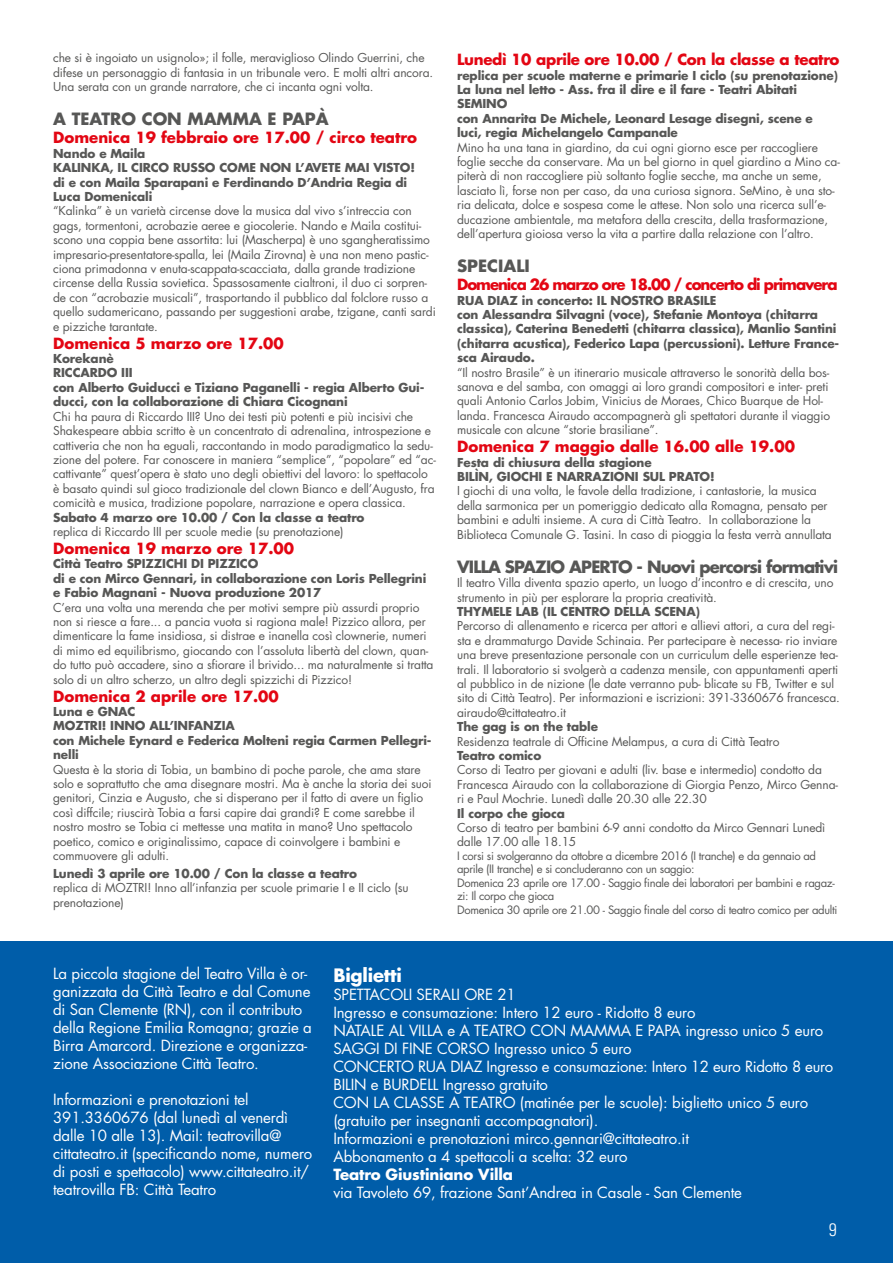
<style>
.page{position:relative;width:893px;height:1263px;background:#fff}
.page>*{position:absolute;margin:0;border:0;box-sizing:border-box;transform-origin:0 0}
.t1{font:700 18px "Futura";letter-spacing:-.01em;color:#fff}
.t2{font:300 condensed 18px "Univers";color:#fff}
.t3{font:700 16.5px "Futura";letter-spacing:-.05em;color:#575756}
.t4{font:700 16.5px "Futura";color:#575756}
.t5{font:15px/18px "Futura";letter-spacing:-.01em;color:#fff}
.t6{font:700 15px "Futura";color:#e30613}
.t7{font:700 15px "Futura";letter-spacing:-.07em;color:#e30613}
.t8{font:700 15px "Futura";letter-spacing:-.02em;color:#e30613}
.t9{font:700 15px "Futura";letter-spacing:-.01em;color:#fff}
.t10{font:12px/14.4px "Futura";letter-spacing:-.01em;color:#575756}
.t11{font:700 12px/14.4px "Futura";letter-spacing:-.01em;color:#575756}
.t12{font:11.25px/13.5px "Futura";letter-spacing:-.03em;color:#575756}
</style>
<div class="page">
<div style="left:0;top:942px;width:893px;height:321px;background:#005da9"></div>
<p class="t10" style="left:53px;top:51px;width:382px">che si è ingoiato un usignolo»; il folle, meraviglioso Olindo Guerrini, che difese un personaggio di fantasia in un tribunale vero. E molti altri ancora.<br>Una serata con un grande narratore, che ci incanta ogni volta.</p>
<h2 class="t4" style="left:53px;top:108px;width:277px">A TEATRO CON MAMMA E PAPÀ</h2>
<p class="t6" style="left:53px;top:127px;width:365px">Domenica 19 febbraio ore 17.00 / circo teatro</p>
<p class="t11" style="left:53px;top:146px;width:363px">Nando e Maila<br>KALINKA, IL CIRCO RUSSO COME NON L’AVETE MAI VISTO! di e con Maila Sparapani e Ferdinando D’Andria Regia di Luca Domenicali</p>
<p class="t10" style="left:53px;top:204px;width:384px">“Kalinka” è un varietà circense dove la musica dal vivo s’intreccia con gags, tormentoni, acrobazie aeree e giocolerie. Nando e Maila costitui&shy;scono una coppia bene assortita: lui (Mascherpa) è uno sgangheratissimo impresario-presentatore-spalla, lei (Maila Zirovna) è una non meno pastic&shy;ciona primadonna v enuta-scappata-scacciata, dalla grande tradizione circense della Russia sovietica. Spassosamente cialtroni, il duo ci sorpren&shy;de con “acrobazie musicali”, trasportando il pubblico dal folclore russo a quello sudamericano, passando per suggestioni arabe, tzigane, canti sardi e pizziche tarantate.</p>
<p class="t6" style="left:53px;top:333px;width:232px">Domenica 5 marzo ore 17.00</p>
<p class="t11" style="left:53px;top:351px;width:373px">Korekanè<br>RICCARDO III<br>con Alberto Guiducci e Tiziano Paganelli - regia Alberto Gui&shy;ducci, con la collaborazione di Chiara Cicognani</p>
<p class="t10" style="left:53px;top:409px;width:384px">Chi ha paura di Riccardo III? Uno dei testi più potenti e più incisivi che Shakespeare abbia scritto è un concentrato di adrenalina, introspezione e cattiveria che non ha eguali, raccontando in modo paradigmatico la sedu&shy;zione del potere. Far conoscere in maniera “semplice”, “popolare” ed “ac&shy;cattivante” quest’opera è stato uno degli obiettivi del lavoro: lo spettacolo è basato quindi sul gioco tradizionale del clown Bianco e dell’Augusto, fra comicità e musica, tradizione popolare, narrazione e opera classica.</p>
<p class="t11" style="left:53px;top:509px;width:313px">Sabato 4 marzo ore 10.00 / Con la classe a teatro</p>
<p class="t10" style="left:53px;top:524px;width:292px">replica di Riccardo III per scuole medie (su prenotazione)</p>
<p class="t6" style="left:53px;top:538px;width:242px">Domenica 19 marzo ore 17.00</p>
<p class="t11" style="left:53px;top:556px;width:375px">Città Teatro SPIZZICHI DI PIZZICO<br>di e con Mirco Gennari, in collaborazione con Loris Pellegrini e Fabio Magnani - Nuova produzione 2017</p>
<p class="t10" style="left:53px;top:600px;width:382px">C’era una volta una merenda che per motivi sempre più assurdi proprio non si riesce a fare... a pancia vuota si ragiona male! Pizzico allora, per dimenticare la fame insidiosa, si distrae e inanella così clownerie, numeri di mimo ed equilibrismo, giocando con l’assoluta libertà del clown, quan&shy;do tutto può accadere, sino a sfiorare il brivido... ma naturalmente si tratta solo di un altro scherzo, un altro degli spizzichi di Pizzico!</p>
<p class="t6" style="left:53px;top:685px;width:227px">Domenica 2 aprile ore 17.00</p>
<p class="t11" style="left:53px;top:704px;width:380px">Luna e GNAC<br>MOZTRI! INNO ALL’INFANZIA<br>con Michele Eynard e Federica Molteni regia Carmen Pellegri&shy;nelli</p>
<p class="t10" style="left:53px;top:762px;width:380px">Questa è la storia di Tobia, un bambino di poche parole, che ama stare solo e soprattutto che ama disegnare mostri. Ma è anche la storia dei suoi genitori, Cinzia e Augusto, che si disperano per il fatto di avere un figlio così diffcile; riuscirà Tobia a farsi capire dai grandi? E come sarebbe il nostro mostro se Tobia ci mettesse una matita in mano? Uno spettacolo poetico, comico e originalissimo, capace di coinvolgere i bambini e commuovere gli adulti.</p>
<p class="t11" style="left:53px;top:866px;width:305px">Lunedì 3 aprile ore 10.00 / Con la classe a teatro</p>
<p class="t10" style="left:53px;top:881px;width:357px">replica di MOZTRI! Inno all’infanzia per scuole primarie I e II ciclo (su prenotazione)</p>
<p class="t8" style="left:457px;top:49px;width:384px">Lunedì 10 aprile ore 10.00 / Con la classe a teatro</p>
<p class="t11" style="left:457px;top:68px;width:382px">replica per scuole materne e primarie I ciclo (su prenotazione)<br>La luna nel letto - Ass. fra il dire e il fare - Teatri Abitati SEMINO<br>con Annarita De Michele, Leonard Lesage disegni, scene e luci, regia Michelangelo Campanale</p>
<p class="t10" style="left:457px;top:140px;width:384px">Mino ha una tana in giardino, da cui ogni giorno esce per raccogliere foglie secche da conservare. Ma un bel giorno in quel giardino a Mino ca&shy;piterà di non raccogliere più soltanto foglie secche, ma anche un seme, lasciato lì, forse non per caso, da una curiosa signora. SeMino, è una sto&shy;ria delicata, dolce e sospesa come le attese. Non solo una ricerca sull’e&shy;ducazione ambientale, ma metafora della crescita, della trasformazione, dell’apertura gioiosa verso la vita a partire dalla relazione con l’altro.</p>
<h2 class="t4" style="left:457px;top:255px;width:74px">SPECIALI</h2>
<p class="t7" style="left:457px;top:274px;width:382px">Domenica 26 marzo ore 18.00 / concerto di primavera</p>
<p class="t11" style="left:457px;top:293px;width:384px">RUA DIAZ in concerto: IL NOSTRO BRASILE<br>con Alessandra Silvagni (voce), Stefanie Montoya (chitarra classica), Caterina Benedetti (chitarra classica), Manlio Santini (chitarra acustica), Federico Lapa (percussioni). Letture France&shy;sca Airaudo.</p>
<p class="t10" style="left:457px;top:365px;width:374px">“Il nostro Brasile” è un itinerario musicale attraverso le sonorità della bos&shy;sanova e del samba, con omaggi ai loro grandi compositori e inter- preti quali Antonio Carlos Jobim, Vinicius de Moraes, Chico Buarque de Hol&shy;landa. Francesca Airaudo accompagnerà gli spettatori durante il viaggio musicale con alcune “storie brasiliane”.</p>
<p class="t6" style="left:457px;top:436px;width:339px">Domenica 7 maggio dalle 16.00 alle 19.00</p>
<p class="t11" style="left:457px;top:455px;width:259px">Festa di chiusura della stagione<br>BILÌN, GIOCHI E NARRAZIONI SUL PRATO!</p>
<p class="t10" style="left:457px;top:484px;width:376px">I giochi di una volta, le favole della tradizione, i cantastorie, la musica della sarmonica per un pomeriggio dedicato alla Romagna, pensato per bambini e adulti insieme. A cura di Città Teatro. In collaborazione la Biblioteca Comunale G. Tasini. In caso di pioggia la festa verrà annullata</p>
<h2 class="t3" style="left:457px;top:555px;width:383px">VILLA SPAZIO APERTO - Nuovi percorsi formativi</h2>
<p class="t10" style="left:457px;top:576px;width:378px">Il teatro Villa diventa spazio aperto, un luogo d’incontro e di crescita, uno strumento in più per esplorare la propria creatività.</p>
<p class="t11" style="left:457px;top:604px;width:244px">THYMELE LAB (IL CENTRO DELLA SCENA)</p>
<p class="t10" style="left:457px;top:619px;width:384px">Percorso di allenamento e ricerca per attori e allievi attori, a cura del regi&shy;sta e drammaturgo Davide Schinaia. Per partecipare è necessa- rio inviare una breve presentazione personale con un curriculum delle esperienze tea&shy;trali. Il laboratorio si svolgerà a cadenza mensile, con appuntamenti aperti al pubblico in de nizione (le date verranno pub- blicate su FB, Twitter e sul sito di Città Teatro). Per informazioni e iscrizioni: 391-3360676 francesca. airaudo@cittateatro.it</p>
<p class="t11" style="left:457px;top:719px;width:142px">The gag is on the table</p>
<p class="t10" style="left:457px;top:734px;width:324px">Residenza teatrale di Officine Melampus, a cura di Città Teatro</p>
<p class="t11" style="left:457px;top:748px;width:86px">Teatro comico</p>
<p class="t10" style="left:457px;top:763px;width:382px">Corso di Teatro per giovani e adulti (liv. base e intermedio) condotto da<br>Francesca Airaudo con la collaborazione di Giorgia Penzo, Mirco Genna&shy;ri e Paul Mochrie. Lunedì dalle 20.30 alle 22.30</p>
<p class="t11" style="left:457px;top:806px;width:109px">Il corpo che gioca</p>
<p class="t10" style="left:457px;top:821px;width:370px">Corso di teatro per bambini 6-9 anni condotto da Mirco Gennari Lunedì dalle 17.00 alle 18.15</p>
<p class="t12" style="left:457px;top:849px;width:382px">I corsi si svolgeranno da ottobre a dicembre 2016 (I tranche) e da gennaio ad aprile (II tranche) e si concluderanno con un saggio:<br>Domenica 23 aprile ore 17.00 - Saggio finale dei laboratori per bambini e ragaz&shy;zi: Il corpo che gioca<br>Domenica 30 aprile ore 21.00 - Saggio finale del corso di teatro comico per adulti</p>
<p class="t5" style="left:53px;top:965px;width:260px">La piccola stagione del Teatro Villa è or&shy;ganizzata da Città Teatro e dal Comune di San Clemente (RN), con il contributo della Regione Emilia Romagna; grazie a Birra Amarcord. Direzione e organizza&shy;zione Associazione Città Teatro.</p>
<p class="t5" style="left:53px;top:1091px;width:261px">Informazioni e prenotazioni tel 391.3360676 (dal lunedì al venerdì dalle 10 alle 13). Mail: teatrovilla@ cittateatro.it (specificando nome, numero di posti e spettacolo) www.cittateatro.it/ teatrovilla FB: Città Teatro</p>
<h1 class="t1" style="left:333px;top:963px;width:70px">Biglietti</h1>
<p class="t5" style="left:333px;top:985px;width:501px">SPETTACOLI SERALI ORE 21<br>Ingresso e consumazione: Intero 12 euro - Ridotto 8 euro<br>NATALE AL VILLA e A TEATRO CON MAMMA E PAPA ingresso unico 5 euro SAGGI DI FINE CORSO Ingresso unico 5 euro<br>CONCERTO RUA DIAZ Ingresso e consumazione: Intero 12 euro Ridotto 8 euro BILIN e BURDELL Ingresso gratuito<br>CON LA CLASSE A TEATRO (matinée per le scuole): biglietto unico 5 euro (gratuito per insegnanti accompagnatori).<br>Informazioni e prenotazioni mirco.gennari@cittateatro.it<br>Abbonamento a 4 spettacoli a scelta: 32 euro</p>
<p class="t9" style="left:333px;top:1164px;width:181px">Teatro Giustiniano Villa</p>
<p class="t5" style="left:333px;top:1183px;width:410px">via Tavoleto 69, frazione Sant’Andrea in Casale - San Clemente</p>
<h1 class="t2" style="left:829px;top:1219px;width:9px">9</h1>
</div>
